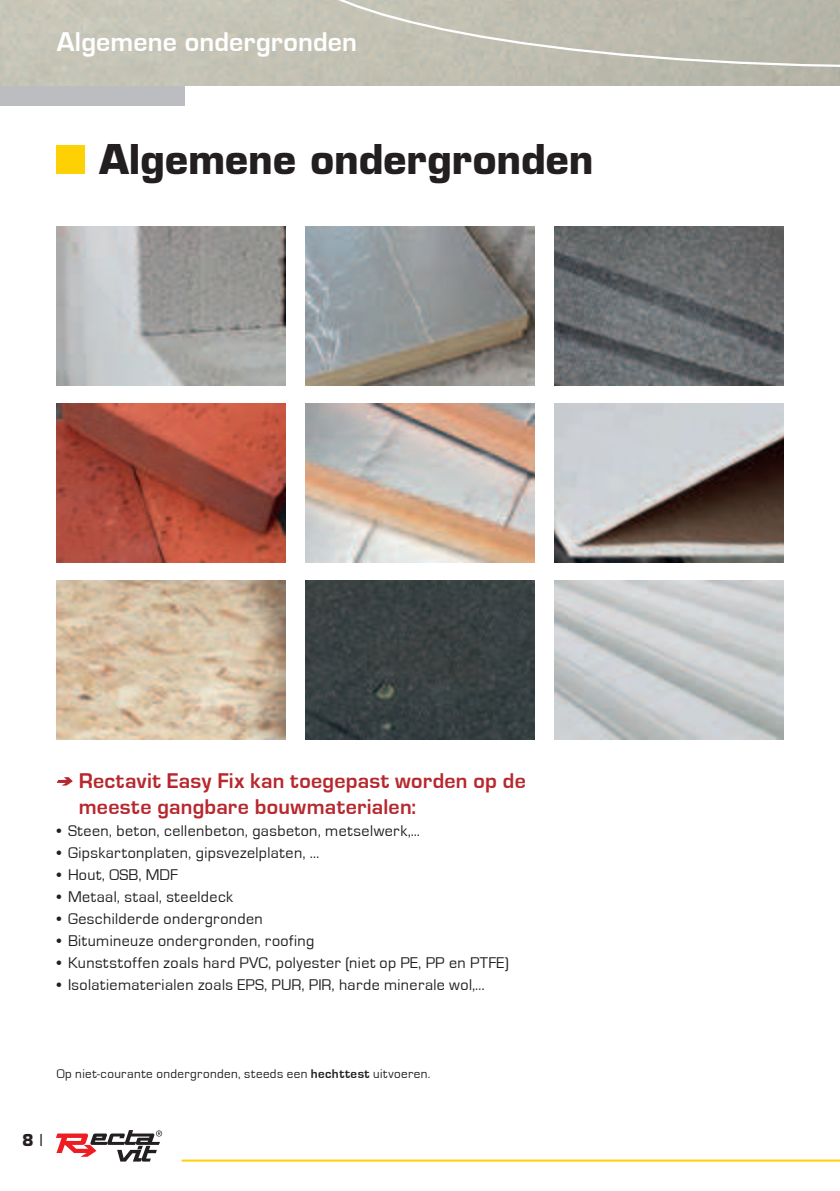
<style>
.page{position:relative;width:840px;height:1191px;background:#fff}
.page>*{position:absolute;margin:0;border:0;box-sizing:border-box;transform-origin:0 0}
.t1{font:700 40px "Eurostile LT";color:#231f20}
.t2{font:700 28px "Eurostile";letter-spacing:.005em;color:#fff}
.t3{font:700 22px/26px "Eurostile";letter-spacing:.01em;color:#b7282e}
.t4{font:16px "Eurostile";letter-spacing:.025em;color:#231f20}
.t5{font:700 16px "Eurostile LT";color:#231f20}
.t6{font:13px "Eurostile";letter-spacing:.035em;color:#231f20}
.s1{font-weight:700}
.s2{font-weight:400}
</style>
<div class="page">
<svg style="left:56px;top:1130px;width:106px;height:31px"></svg>
<hr style="left:181px;top:1159px;width:658px;height:2px;background:#fed105">
<div style="left:0;top:0;width:185px;height:105px;background:#bcbdc0"></div>
<img style="left:0;top:0;width:839px;height:85px">
<svg style="left:298px;top:0;width:541px;height:69px;background:#bfbeb1"></svg>
<div style="left:57px;top:145px;width:28px;height:29px;background:#fed105"></div>
<svg style="left:57px;top:777px;width:16px;height:8px"></svg>
<img style="left:57px;top:227px;width:228px;height:159px">
<img style="left:57px;top:404px;width:228px;height:158px">
<img style="left:57px;top:581px;width:228px;height:158px">
<img style="left:554px;top:227px;width:228px;height:159px">
<img style="left:554px;top:404px;width:228px;height:158px">
<img style="left:305px;top:227px;width:229px;height:159px">
<img style="left:305px;top:404px;width:229px;height:158px">
<img style="left:305px;top:581px;width:229px;height:158px">
<h2 class="t2" style="left:57px;top:32px;width:302px">Algemene ondergronden</h2>
<h1 class="t1" style="left:99px;top:143px;width:495px">Algemene ondergronden</h1>
<h3 class="t3" style="left:79px;top:769px;width:448px">Rectavit Easy Fix kan toegepast worden op de meeste gangbare bouwmaterialen:</h3>
<p class="t4" style="left:57px;top:824px;width:364px">• Steen, beton, cellenbeton, gasbeton, metselwerk,...</p>
<p class="t4" style="left:57px;top:846px;width:264px">• Gipskartonplaten, gipsvezelplaten, …</p>
<p class="t4" style="left:57px;top:869px;width:122px">• Hout, OSB, MDF</p>
<p class="t4" style="left:57px;top:891px;width:178px">• Metaal, staal, steeldeck</p>
<p class="t4" style="left:57px;top:913px;width:207px">• Geschilderde ondergronden</p>
<p class="t4" style="left:57px;top:935px;width:259px">• Bitumineuze ondergronden, roofing</p>
<p class="t4" style="left:57px;top:957px;width:453px">• Kunststoffen zoals hard PVC, polyester (niet op PE, PP en PTFE)</p>
<p class="t4" style="left:57px;top:979px;width:429px">• Isolatiematerialen zoals EPS, PUR, PIR, harde minerale wol,…</p>
<p class="t6" style="left:57px;top:1068px;width:375px">Op niet-courante ondergronden, steeds een <span class="s1">hechttest</span> uitvoeren.</p>
<p class="t5" style="left:22px;top:1133px;width:22px">8 <span class="s2">l</span></p>
</div>
